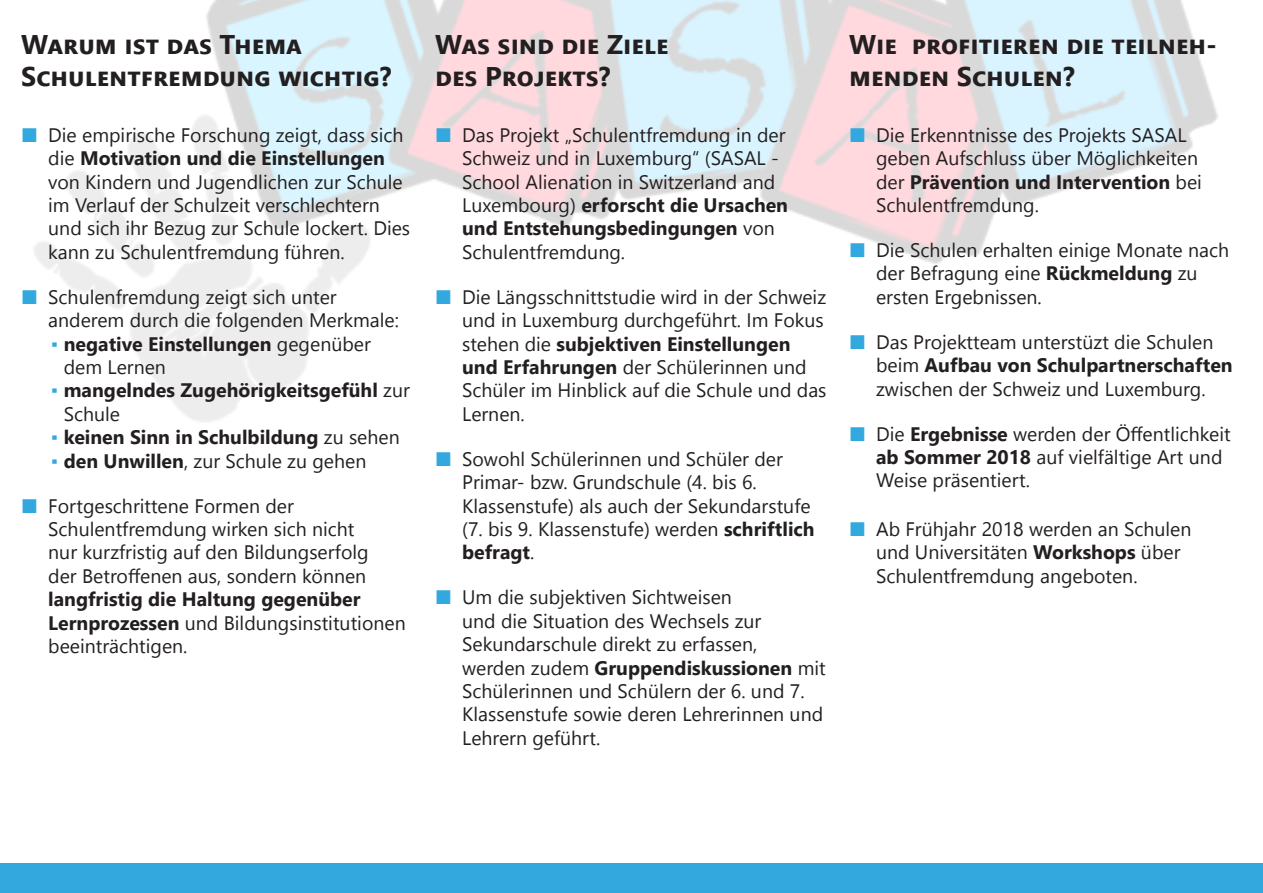
<style>
.page{position:relative;width:1263px;height:893px;background:#fff}
.page>*{position:absolute;margin:0;border:0;box-sizing:border-box;transform-origin:0 0}
.t1{font:700 27px/32.4px "Segoe UI";color:#231f20}
.t2{font:19.5px/23.4px "Segoe UI";color:#231f20}
.t3{font:700 19.5px/23.4px "Segoe UI";color:#231f20}
.s1{color:#32a8df}
.s2{font-weight:700}
.s3{font-weight:400;color:#32a8df}
.s4{font-weight:400}
</style>
<div class="page">
<div style="left:0;top:863px;width:1263px;height:30px;background:#32a8df"></div>
<p class="t1" style="left:21px;top:28px;width:372px">Warum ist das Thema<br>Schulentfremdung wichtig?</p>
<p class="t1" style="left:435px;top:28px;width:235px">Was sind die Ziele</p>
<p class="t1" style="left:435px;top:60px;width:177px">des Projekts?</p>
<p class="t2" style="left:48px;top:123px;width:363px;text-indent:-27px"><span class="s1">■</span> Die empirische Forschung zeigt, dass sich die <span class="s2">Motivation und die Einstellungen </span>von Kindern und Jugendlichen zur Schule im Verlauf der Schulzeit verschlechtern und sich ihr Bezug zur Schule lockert. Dies kann zu Schulentfremdung führen.</p>
<p class="t2" style="left:48px;top:285px;width:352px;text-indent:-27px"><span class="s1">■</span> Schulenfremdung zeigt sich unter anderem durch die folgenden Merkmale:</p>
<p class="t3" style="left:64px;top:332px;width:309px;text-indent:-13px"><span class="s3">▪</span> negative Einstellungen <span class="s4">gegenüber dem Lernen</span></p>
<p class="t3" style="left:64px;top:379px;width:348px;text-indent:-13px"><span class="s3">▪</span> mangelndes Zugehörigkeitsgefühl <span class="s4">zur<br>Schule</span></p>
<p class="t3" style="left:51px;top:425px;width:350px"><span class="s3">▪</span> keinen Sinn in Schulbildung <span class="s4">zu sehen</span></p>
<p class="t2" style="left:51px;top:449px;width:317px"><span class="s1">▪</span> <span class="s2">den Unwillen</span>, zur Schule zu gehen</p>
<p class="t2" style="left:48px;top:494px;width:359px;text-indent:-27px"><span class="s1">■</span> Fortgeschrittene Formen der Schulentfremdung wirken sich nicht<br>nur kurzfristig auf den Bildungserfolg<br>der Betroffenen aus, sondern können <span class="s2">langfristig die Haltung gegenüber Lernprozessen</span> und Bildungsinstitutionen beeinträchtigen.</p>
<p class="t2" style="left:462px;top:123px;width:327px;text-indent:-27px"><span class="s1">■</span> Das Projekt „Schulentfremdung in der Schweiz und in Luxemburg“ (SASAL - School Alienation in Switzerland and Luxembourg) <span class="s2">erforscht die Ursachen und Entstehungsbedingungen</span> von Schulentfremdung.</p>
<p class="t2" style="left:462px;top:285px;width:366px;text-indent:-27px"><span class="s1">■</span> Die Längsschnittstudie wird in der Schweiz und in Luxemburg durchgeführt. Im Fokus stehen die <span class="s2">subjektiven Einstellungen und Erfahrungen</span> der Schülerinnen und Schüler im Hinblick auf die Schule und das Lernen.</p>
<p class="t2" style="left:462px;top:447px;width:354px;text-indent:-27px"><span class="s1">■</span> Sowohl Schülerinnen und Schüler der Primar- bzw. Grundschule (4. bis 6.<br>Klassenstufe) als auch der Sekundarstufe (7. bis 9. Klassenstufe) werden <span class="s2">schriftlich befragt</span>.</p>
<p class="t2" style="left:462px;top:585px;width:365px;text-indent:-27px"><span class="s1">■</span> Um die subjektiven Sichtweisen<br>und die Situation des Wechsels zur Sekundarschule direkt zu erfassen,<br>werden zudem <span class="s2">Gruppendiskussionen</span> mit Schülerinnen und Schülern der 6. und 7.<br>Klassenstufe sowie deren Lehrerinnen und Lehrern geführt.</p>
<p class="t1" style="left:849px;top:28px;width:370px">Wie profitieren die teilneh&shy;menden Schulen?</p>
<p class="t2" style="left:876px;top:123px;width:327px;text-indent:-27px"><span class="s1">■</span> Die Erkenntnisse des Projekts SASAL geben Aufschluss über Möglichkeiten der <span class="s2">Prävention und Intervention</span> bei Schulentfremdung.</p>
<p class="t2" style="left:876px;top:238px;width:354px;text-indent:-27px"><span class="s1">■</span> Die Schulen erhalten einige Monate nach der Befragung eine <span class="s2">Rückmeldung</span> zu ersten Ergebnissen.</p>
<p class="t2" style="left:876px;top:330px;width:358px;text-indent:-27px"><span class="s1">■</span> Das Projektteam unterstüzt die Schulen beim <span class="s2">Aufbau von Schulpartnerschaften </span>zwischen der Schweiz und Luxemburg.</p>
<p class="t2" style="left:876px;top:422px;width:356px;text-indent:-27px"><span class="s1">■</span> Die <span class="s2">Ergebnisse</span> werden der Öffentlichkeit <span class="s2">ab Sommer 2018</span> auf vielfältige Art und<br>Weise präsentiert.</p>
<p class="t2" style="left:876px;top:517px;width:317px;text-indent:-27px"><span class="s1">■</span> Ab Frühjahr 2018 werden an Schulen und Universitäten <span class="s2">Workshops</span> über<br>Schulentfremdung angeboten.</p>
</div>
